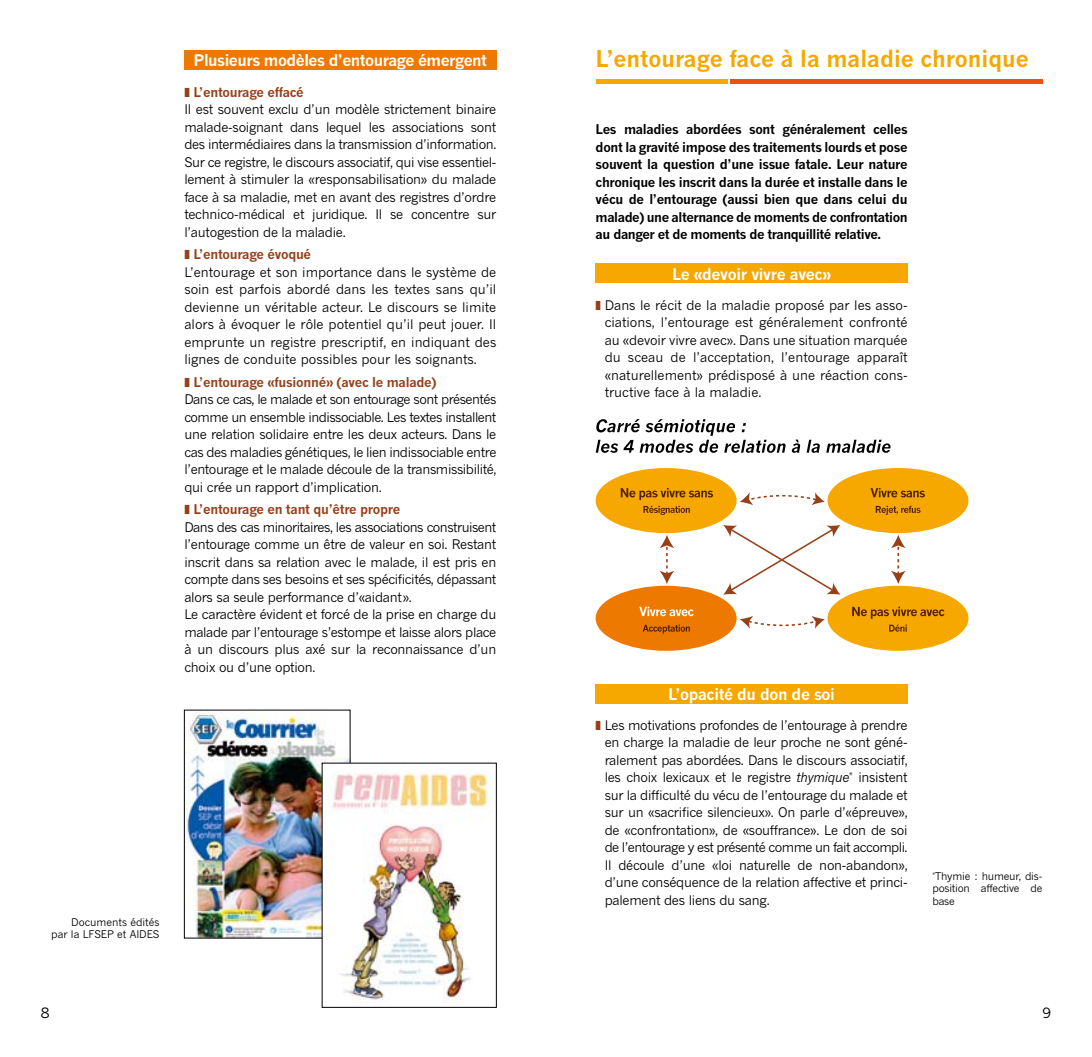
<style>
.page{position:relative;width:1092px;height:1057px;background:#fff}
.page>*{position:absolute;margin:0;border:0;box-sizing:border-box;transform-origin:0 0}
.t1{font:700 22.75px "News Gothic";color:#f6a800}
.t2{font:700 15.75px "News Gothic";letter-spacing:-.03em;color:#fff}
.t3{font:13.12px/17.5px "News Gothic";letter-spacing:-.02em;color:#000;text-align:justify}
.t4{font:700 13.12px/17.5px "News Gothic";letter-spacing:-.035em;color:#000;text-align:justify}
.t5{font:700 13.12px "News Gothic";letter-spacing:-.02em;color:#963f19}
.t6{font:10.5px/12.2px "News Gothic";letter-spacing:-.02em;color:#000;text-align:justify}
.t7{font:10.5px/12.2px "News Gothic";color:#000;text-align:right}
.s1{font-style:italic}
</style>
<div class="page">
<div style="left:184px;top:50px;width:312px;height:19px;background:#ee7900"></div>
<div style="left:595px;top:79px;width:132px;height:5px;background:#f6a800"></div>
<div style="left:730px;top:79px;width:312px;height:5px;background:#ea520d"></div>
<div style="left:595px;top:263px;width:312px;height:20px;background:#f6a800"></div>
<div style="left:595px;top:683px;width:312px;height:20px;background:#f6a800"></div>
<div style="left:595px;top:468px;width:141px;height:65px;background:#f6a800;border-radius:50%"></div>
<div style="left:827px;top:468px;width:141px;height:65px;background:#f6a800;border-radius:50%"></div>
<div style="left:595px;top:586px;width:141px;height:65px;background:#ee7900;border-radius:50%"></div>
<div style="left:827px;top:586px;width:141px;height:65px;background:#f6a800;border-radius:50%"></div>
<svg style="left:620px;top:488px;width:93px;height:12px"></svg>
<svg style="left:643px;top:506px;width:46px;height:9px"></svg>
<svg style="left:870px;top:488px;width:54px;height:9px"></svg>
<svg style="left:875px;top:506px;width:45px;height:9px"></svg>
<svg style="left:852px;top:606px;width:92px;height:25px"></svg>
<svg style="left:740px;top:492px;width:84px;height:13px"></svg>
<svg style="left:891px;top:535px;width:14px;height:49px"></svg>
<svg style="left:639px;top:525px;width:201px;height:108px"></svg>
<svg style="left:595px;top:419px;width:190px;height:34px"></svg>
<svg style="left:791px;top:439px;width:9px;height:14px"></svg>
<svg style="left:806px;top:440px;width:13px;height:13px"></svg>
<svg style="left:826px;top:440px;width:64px;height:13px"></svg>
<img style="left:186px;top:712px;width:162px;height:224px">
<div style="left:184px;top:710px;width:166px;height:228px;border:1px solid #000"></div>
<img style="left:324px;top:765px;width:170px;height:240px">
<p class="t2" style="left:194px;top:50px;width:295px">Plusieurs modèles d’entourage émergent</p>
<p class="t5" style="left:193px;top:84px;width:112px">L’entourage effacé</p>
<p class="t3" style="left:184px;top:101px;width:313px">Il est souvent exclu d’un modèle strictement binaire malade-soignant dans lequel les associations sont des intermédiaires dans la transmission d’information.<br>Sur ce registre, le discours associatif, qui vise essentiel&shy;lement à stimuler la «responsabilisation» du malade face à sa maladie, met en avant des registres d’ordre technico-médical et juridique. Il se concentre sur l’autogestion de la maladie.</p>
<p class="t5" style="left:193px;top:246px;width:119px">L’entourage évoqué</p>
<p class="t3" style="left:184px;top:263px;width:313px">L’entourage et son importance dans le système de soin est parfois abordé dans les textes sans qu’il devienne un véritable acteur. Le discours se limite alors à évoquer le rôle potentiel qu’il peut jouer. Il emprunte un registre prescriptif, en indiquant des lignes de conduite possibles pour les soignants.</p>
<p class="t5" style="left:193px;top:374px;width:245px">L’entourage «fusionné» (avec le malade)</p>
<p class="t3" style="left:184px;top:391px;width:313px">Dans ce cas, le malade et son entourage sont présentés comme un ensemble indissociable. Les textes installent une relation solidaire entre les deux acteurs. Dans le cas des maladies génétiques, le lien indissociable entre l’entourage et le malade découle de la transmissibilité, qui crée un rapport d’implication.</p>
<p class="t5" style="left:193px;top:501px;width:208px">L’entourage en tant qu’être propre</p>
<p class="t3" style="left:184px;top:518px;width:313px;text-align:left">Dans des cas minoritaires, les associations construisent l’entourage comme un être de valeur en soi. Restant inscrit dans sa relation avec le malade, il est pris en compte dans ses besoins et ses spécificités, dépassant alors sa seule performance d’«aidant».<br>Le caractère évident et forcé de la prise en charge du malade par l’entourage s’estompe et laisse alors place à un discours plus axé sur la reconnaissance d’un choix ou d’une option.</p>
<p class="t7" style="left:51px;top:916px;width:110px">Documents édités<br>par la LFSEP et AIDES</p>
<h1 class="t1" style="left:595px;top:45px;width:434px">L’entourage face à la maladie chronique</h1>
<p class="t4" style="left:595px;top:121px;width:313px">Les maladies abordées sont généralement celles dont la gravité impose des traitements lourds et pose souvent la question d’une issue fatale. Leur nature chronique les inscrit dans la durée et installe dans le vécu de l’entourage (aussi bien que dans celui du malade) une alternance de moments de confrontation au danger et de moments de tranquillité relative.</p>
<p class="t2" style="left:672px;top:264px;width:160px">Le «devoir vivre avec»</p>
<p class="t3" style="left:604px;top:296px;width:304px">Dans le récit de la maladie proposé par les asso&shy;ciations, l’entourage est généralement confronté au «devoir vivre avec». Dans une situation marquée du sceau de l’acceptation, l’entourage apparaît «naturellement» prédisposé à une réaction cons&shy;tructive face à la maladie.</p>
<p class="t2" style="left:668px;top:684px;width:168px">L’opacité du don de soi</p>
<p class="t3" style="left:604px;top:716px;width:304px">Les motivations profondes de l’entourage à prendre en charge la maladie de leur proche ne sont géné&shy;ralement pas abordées. Dans le discours associatif, les choix lexicaux et le registre <span class="s1">thymique</span><sup>*</sup> insistent sur la difficulté du vécu de l’entourage du malade et sur un «sacrifice silencieux». On parle d’«épreuve», de «confrontation», de «souffrance». Le don de soi de l’entourage y est présenté comme un fait accompli.<br>Il découle d’une «loi naturelle de non-abandon», d’une conséquence de la relation affective et princi&shy;palement des liens du sang.</p>
<p class="t6" style="left:932px;top:870px;width:111px"><sup>*</sup>Thymie : humeur, dis&shy;position affective de base</p>
</div>
